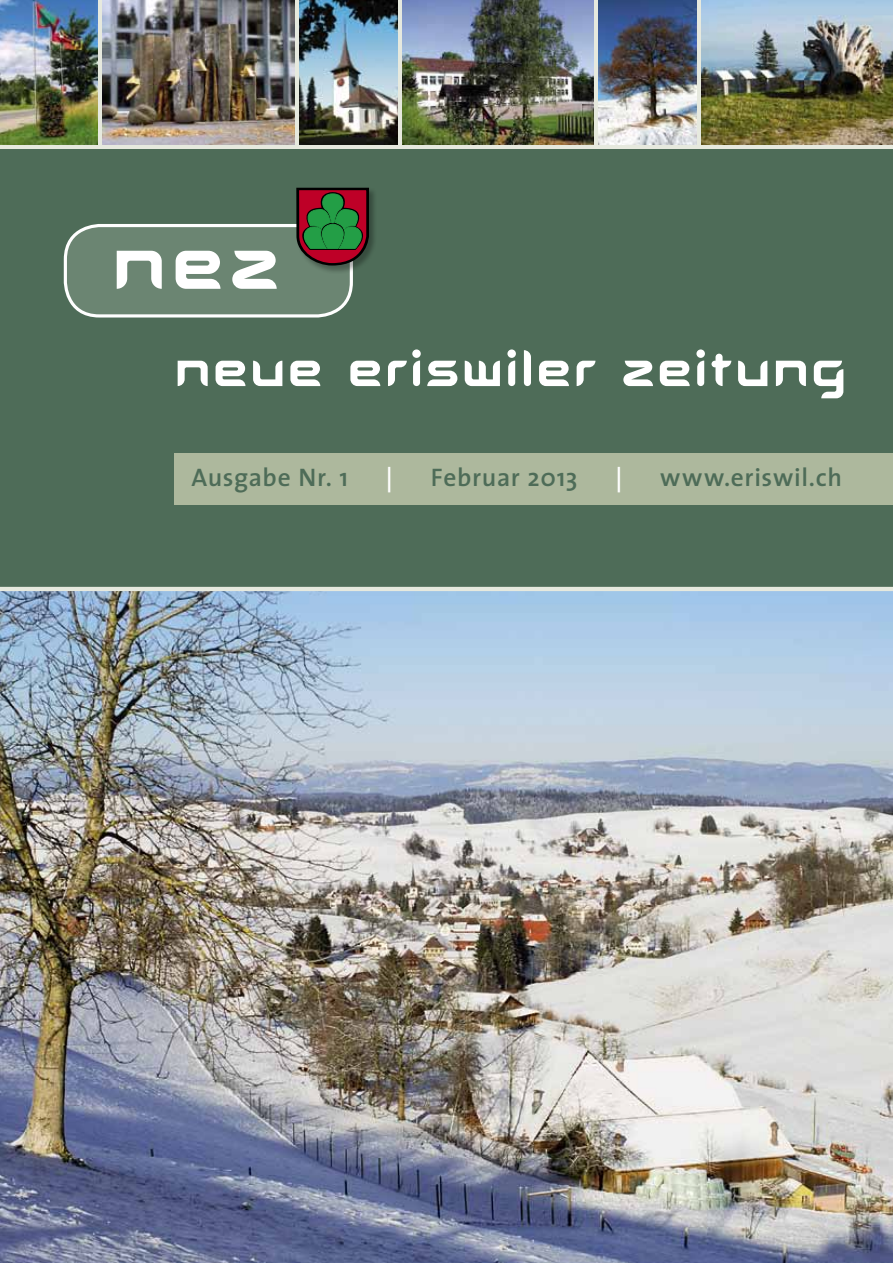
<style>
.page{position:relative;width:893px;height:1263px;background:#4e6c58}
.page>*{position:absolute;margin:0;border:0;box-sizing:border-box;transform-origin:0 0}
.t1{font:81px "Aura";color:#fff}
.t2{font:54px "Aura";letter-spacing:.04em;color:#fff}
.t3{font:600 25.5px "The Sans";letter-spacing:.025em;color:#4e6c58}
.t4{font:600 25.5px "The Sans";color:#fff}
</style>
<div class="page">
<div style="left:174px;top:453px;width:719px;height:51px;background:#adb89d"></div>
<img style="left:0;top:587px;width:893px;height:676px">
<img style="left:0;top:0;width:893px;height:149px">
<img style="left:0;top:0;width:98px;height:145px">
<img style="left:103px;top:0;width:191px;height:145px">
<img style="left:299px;top:0;width:98px;height:145px">
<img style="left:402px;top:0;width:192px;height:144px">
<img style="left:599px;top:0;width:97px;height:145px">
<img style="left:702px;top:0;width:191px;height:145px">
<div style="left:65px;top:226px;width:286px;height:90px;background:#6b8572;border-radius:34px"></div>
<div style="left:64px;top:224px;width:289px;height:93px;border:3px solid #fff;border-radius:34px"></div>
<div style="left:296px;top:188px;width:82px;height:86px;background:#000;opacity:.3"></div>
<svg style="left:296px;top:188px;width:73px;height:78px;background:#564831"></svg>
<h1 class="t1" style="left:112px;top:233px;width:169px">nez</h1>
<h2 class="t2" style="left:174px;top:349px;width:673px">neue eriswiler zeitung</h2>
<p class="t3" style="left:191px;top:456px;width:158px">Ausgabe Nr. 1</p>
<p class="t4" style="left:386px;top:456px;width:9px">|</p>
<p class="t3" style="left:431px;top:456px;width:148px">Februar 2013</p>
<p class="t4" style="left:615px;top:456px;width:9px">|</p>
<p class="t3" style="left:660px;top:456px;width:183px">www.eriswil.ch</p>
</div>
